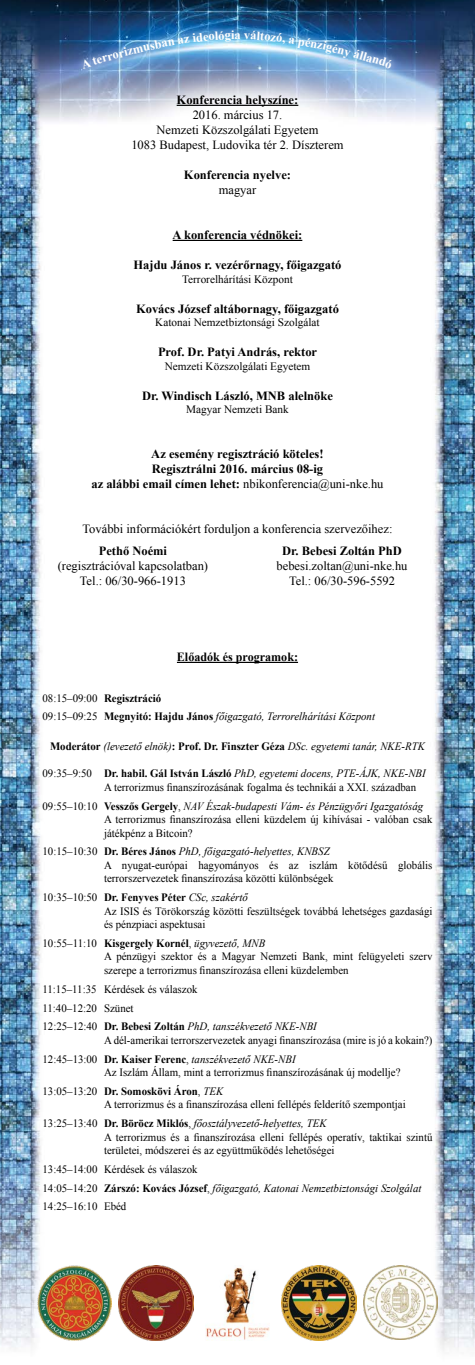
<style>
.page{position:relative;width:475px;height:1365px;background:#fff}
.page>*{position:absolute;margin:0;border:0;box-sizing:border-box;transform-origin:0 0}
.t1{font:700 12.5px/15px "Times New Roman";color:#000;text-align:center}
.t2{font:12.5px/15px "Times New Roman";color:#000;text-align:center}
.t3{font:700 12.5px "Times New Roman";color:#000;scale:.96 1}
.t4{font:700 12.5px "Times New Roman";color:#fff}
.t5{font:11.25px/13.5px "Times New Roman";color:#000}
.t6{font:italic 11.25px/18.8px "Times New Roman";color:#000}
.s1{font-weight:400}
.s2{font-style:normal}
.s3{font-weight:700;font-style:normal}
.s4{font-weight:700}
.s5{font-style:italic}
</style>
<div class="page">
<img style="left:0;top:0;width:475px;height:1351px">
<hr style="left:177px;top:105px;width:121px;height:1px;background:#000">
<hr style="left:173px;top:240px;width:129px;height:1px;background:#000">
<hr style="left:177px;top:661px;width:121px;height:2px;background:#000">
<div style="left:76px;top:23px;width:323px;height:53px;background:#fff;opacity:.75"></div>
<img style="left:37px;top:1265px;width:75px;height:74px">
<img style="left:119px;top:1265px;width:74px;height:74px">
<img style="left:206px;top:1265px;width:63px;height:74px">
<img style="left:282px;top:1265px;width:74px;height:74px">
<img style="left:363px;top:1265px;width:75px;height:74px">
<img style="left:80px;top:31px;width:154px;height:38px">
<img style="left:244px;top:31px;width:149px;height:37px">
<p class="t4" style="left:235px;top:26px;width:8px">a</p>
<p class="t1" style="left:177px;top:92px;width:123px">Konferencia helyszíne:</p>
<p class="t2" style="left:131px;top:107px;width:214px">2016. március 17.<br>Nemzeti Közszolgálati Egyetem<br>1083 Budapest, Ludovika tér 2. Díszterem</p>
<p class="t1" style="left:184px;top:167px;width:109px">Konferencia nyelve:</p>
<p class="t2" style="left:219px;top:182px;width:39px">magyar</p>
<p class="t1" style="left:173px;top:227px;width:131px">A konferencia védnökei:</p>
<p class="t1" style="left:133px;top:257px;width:209px">Hajdu János r. vezérőrnagy, főigazgató</p>
<p class="t5" style="left:182px;top:272px;width:112px">Terrorelhárítási Központ</p>
<p class="t1" style="left:136px;top:300px;width:204px">Kovács József altábornagy, főigazgató</p>
<p class="t5" style="left:155px;top:315px;width:166px">Katonai Nemzetbiztonsági Szolgálat</p>
<p class="t1" style="left:158px;top:344px;width:161px">Prof. Dr. Patyi András, rektor</p>
<p class="t5" style="left:165px;top:359px;width:147px">Nemzeti Közszolgálati Egyetem</p>
<p class="t1" style="left:142px;top:387px;width:192px">Dr. Windisch László, MNB alelnöke</p>
<p class="t5" style="left:186px;top:402px;width:104px">Magyar Nemzeti Bank</p>
<p class="t1" style="left:91px;top:446px;width:294px">Az esemény regisztráció köteles!<br>Regisztrálni 2016. március 08-ig<br>az alábbi email címen lehet: <span class="s1">nbikonferencia@uni-nke.hu</span></p>
<p class="t2" style="left:83px;top:521px;width:311px">További információkért forduljon a konferencia szervezőihez:</p>
<p class="t1" style="left:99px;top:543px;width:70px">Pethő Noémi</p>
<p class="t2" style="left:58px;top:558px;width:152px">(regisztrációval kapcsolatban)<br>Tel.: 06/30-966-1913</p>
<p class="t1" style="left:282px;top:543px;width:121px">Dr. Bebesi Zoltán PhD</p>
<p class="t2" style="left:276px;top:558px;width:132px">bebesi.zoltan@uni-nke.hu<br>Tel.: 06/30-596-5592</p>
<p class="t3" style="left:177px;top:648px;width:128px">Előadók és programok:</p>
<p class="t6" style="left:43px;top:688px;width:334px"><span class="s2">08:15–09:00</span> <span class="s3">Regisztráció<br></span><span class="s2">09:15–09:25</span> <span class="s3">Megnyitó: Hajdu János</span> főigazgató, Terrorelhárítási Központ</p>
<p class="t6" style="left:50px;top:736px;width:376px"><span class="s3">Moderátor</span> (levezető elnök)<span class="s3">: Prof. Dr. Finszter Géza</span> DSc. egyetemi tanár, NKE-RTK</p>
<p class="t5" style="left:104px;top:766px;width:323px;text-indent:-62px">09:35–9:50 <span class="s4">Dr. habil. Gál István László</span> <span class="s5">PhD, egyetemi docens, PTE-ÁJK, NKE-NBI<br></span>A terrorizmus finanszírozásának fogalma és technikái a XXI. században</p>
<p class="t5" style="left:104px;top:798px;width:330px;text-indent:-62px">09:55–10:10 <span class="s4">Vesszős Gergely</span>, <span class="s5">NAV Észak-budapesti Vám- és Pénzügyőri Igazgatóság<br></span>A terrorizmus finanszírozása elleni küzdelem új kihívásai - valóban csak játékpénz a Bitcoin?</p>
<p class="t5" style="left:104px;top:844px;width:330px;text-indent:-62px">10:15–10:30 <span class="s4">Dr. Béres János</span> <span class="s5">PhD, főigazgató-helyettes, KNBSZ<br></span>A nyugat-európai hagyományos és az iszlám kötődésű globális terrorszervezetek finanszírozása közötti különbségek</p>
<p class="t5" style="left:104px;top:890px;width:330px;text-indent:-62px">10:35–10:50 <span class="s4">Dr. Fenyves Péter</span> <span class="s5">CSc, szakértő<br></span>Az ISIS és Törökország közötti feszültségek továbbá lehetséges gazdasági és pénzpiaci aspektusai</p>
<p class="t5" style="left:104px;top:936px;width:330px;text-indent:-62px">10:55–11:10 <span class="s4">Kisgergely Kornél</span>, <span class="s5">ügyvezető, MNB<br></span>A pénzügyi szektor és a Magyar Nemzeti Bank, mint felügyeleti szerv szerepe a terrorizmus finanszírozása elleni küzdelemben</p>
<p class="t5" style="left:42px;top:979px;width:276px;line-height:18.8px">11:15–11:35 Kérdések és válaszok<br>11:40–12:20 Szünet<br>12:25–12:40 <span class="s4">Dr. Bebesi Zoltán</span> <span class="s5">PhD, tanszékvezető NKE-NBI</span></p>
<p class="t5" style="left:42px;top:1030px;width:391px;line-height:18.8px;text-indent:62px">A dél-amerikai terrorszervezetek anyagi finanszírozása (mire is jó a kokain?)<br>12:45–13:00 <span class="s4">Dr. Kaiser Ferenc</span>, <span class="s5">tanszékvezető NKE-NBI</span></p>
<p class="t5" style="left:42px;top:1062px;width:359px;line-height:18.8px;text-indent:62px">Az Iszlám Állam, mint a terrorizmus finanszírozásának új modellje?<br>13:05–13:20 <span class="s4">Dr. Somoskövi Áron</span>, <span class="s5">TEK</span></p>
<p class="t5" style="left:43px;top:1094px;width:365px;line-height:18.8px;text-indent:62px">A terrorizmus és a finanszírozása elleni fellépés felderítő szempontjai<br>13:25–13:40 <span class="s4">Dr. Böröcz Miklós</span>, <span class="s5">főosztályvezető-helyettes, TEK</span></p>
<p class="t5" style="left:104px;top:1129px;width:330px">A terrorizmus és a finanszírozása elleni fellépés operatív, taktikai szintű területei, módszerei és az együttműködés lehetőségei</p>
<p class="t5" style="left:43px;top:1159px;width:380px;line-height:18.8px">13:45–14:00 Kérdések és válaszok<br>14:05–14:20 <span class="s4">Zárszó: Kovács József</span>, <span class="s5">főigazgató, Katonai Nemzetbiztonsági Szolgálat<br></span>14:25–16:10 Ebéd</p>
</div>
